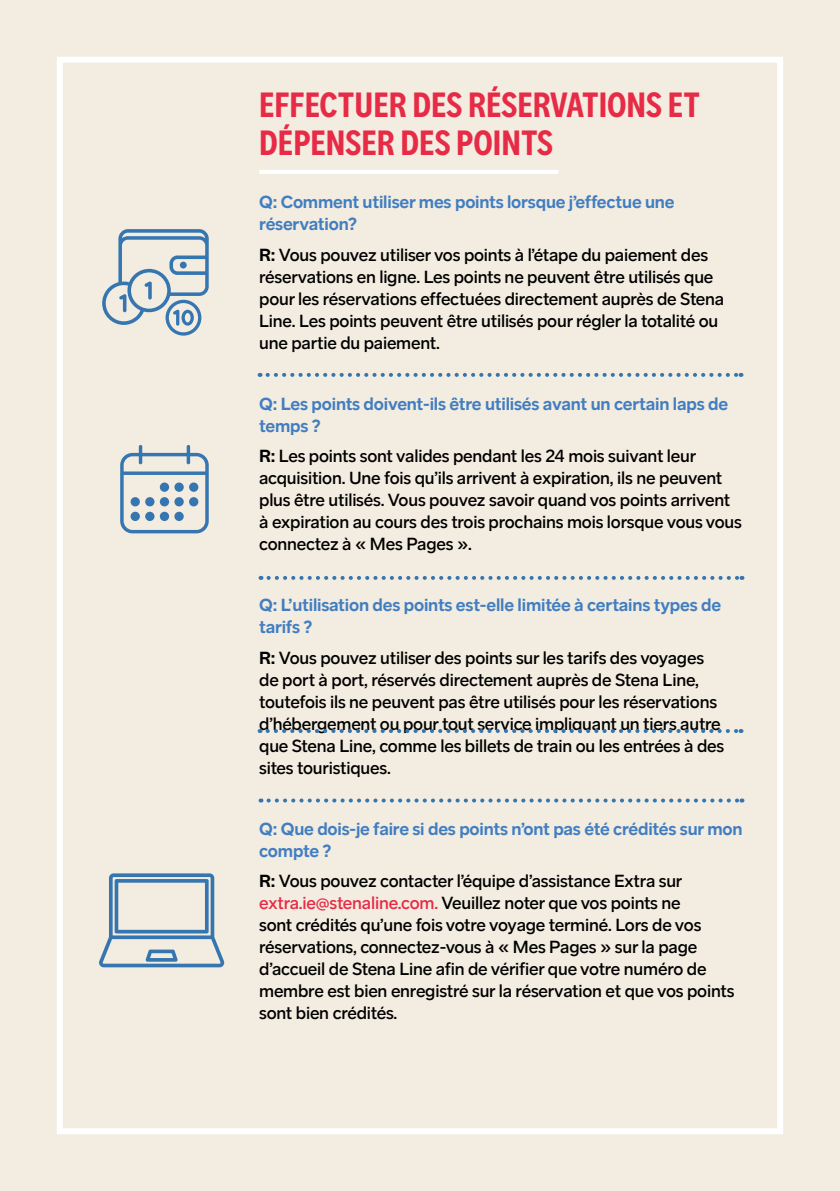
<style>
.page{position:relative;width:840px;height:1191px;background:#fff}
.page>*{position:absolute;margin:0;border:0;box-sizing:border-box;transform-origin:0 0}
.t1{font:700 condensed 36px/38px "Stena Sans";color:#e72a45}
.t2{font:500 18px/22px "Stena Sans";letter-spacing:-.01em;color:#000}
.t3{font:700 18px/22px "Stena Sans";letter-spacing:-.01em;color:#417ec1}
.s1{font-weight:700}
.s2{color:#e72a45}
</style>
<div class="page">
<div style="left:0;top:0;width:839px;height:1191px;background:#f3ece0"></div>
<div style="left:57px;top:57px;width:725px;height:1077px;border:6px solid #fff"></div>
<svg style="left:267px;top:373px;width:474px;height:4px"></svg>
<svg style="left:268px;top:576px;width:474px;height:4px"></svg>
<svg style="left:268px;top:798px;width:474px;height:4px"></svg>
<svg style="left:267px;top:729px;width:474px;height:4px"></svg>
<svg style="left:102px;top:229px;width:107px;height:107px"></svg>
<svg style="left:120px;top:445px;width:89px;height:88px"></svg>
<svg style="left:99px;top:873px;width:126px;height:94px"></svg>
<hr style="left:259px;top:170px;width:299px;height:4px;background:#fff">
<h1 class="t1" style="left:259px;top:85px;width:442px">EFFECTUER DES RÉSERVATIONS ET<br>DÉPENSER DES POINTS</h1>
<p class="t3" style="left:259px;top:191px;width:416px">Q: Comment utiliser mes points lorsque j’effectue une réservation?</p>
<p class="t2" style="left:259px;top:243px;width:466px"><span class="s1">R:</span> Vous pouvez utiliser vos points à l’étape du paiement des réservations en ligne. Les points ne peuvent être utilisés que pour les réservations effectuées directement auprès de Stena Line. Les points peuvent être utilisés pour régler la totalité ou une partie du paiement.</p>
<p class="t3" style="left:259px;top:392px;width:470px">Q: Les points doivent-ils être utilisés avant un certain laps de temps ?</p>
<p class="t2" style="left:259px;top:445px;width:484px"><span class="s1">R:</span> Les points sont valides pendant les 24 mois suivant leur acquisition. Une fois qu’ils arrivent à expiration, ils ne peuvent plus être utilisés. Vous pouvez savoir quand vos points arrivent à expiration au cours des trois prochains mois lorsque vous vous connectez à « Mes Pages ».</p>
<p class="t3" style="left:259px;top:594px;width:463px">Q: L’utilisation des points est-elle limitée à certains types de tarifs ?</p>
<p class="t2" style="left:259px;top:646px;width:466px"><span class="s1">R:</span> Vous pouvez utiliser des points sur les tarifs des voyages de port à port, réservés directement auprès de Stena Line, toutefois ils ne peuvent pas être utilisés pour les réservations d’hébergement ou pour tout service impliquant un tiers autre que Stena Line, comme les billets de train ou les entrées à des sites touristiques.</p>
<p class="t3" style="left:259px;top:817px;width:484px">Q: Que dois-je faire si des points n’ont pas été crédités sur mon compte ?</p>
<p class="t2" style="left:259px;top:870px;width:476px"><span class="s1">R:</span> Vous pouvez contacter l’équipe d’assistance Extra sur <span class="s2">extra.ie@stenaline.com.</span> Veuillez noter que vos points ne<br>sont crédités qu’une fois votre voyage terminé. Lors de vos réservations, connectez-vous à « Mes Pages » sur la page d’accueil de Stena Line afin de vérifier que votre numéro de membre est bien enregistré sur la réservation et que vos points sont bien crédités.</p>
</div>
